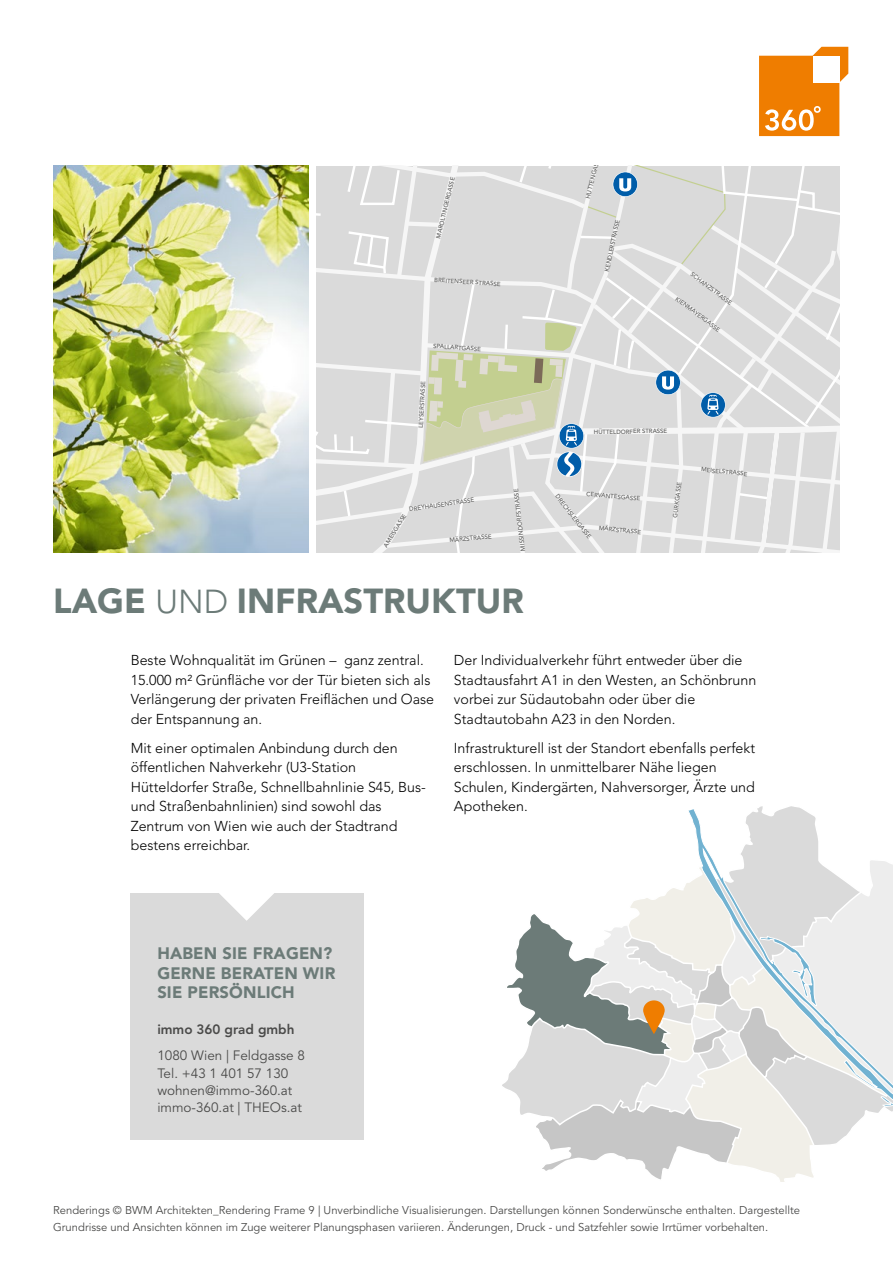
<style>
.page{position:relative;width:893px;height:1263px;background:#fff}
.page>*{position:absolute;margin:0;border:0;box-sizing:border-box;transform-origin:0 0}
.t1{font:900 34.5px "Avenir LT Std";color:#6c7b78}
.t2{font:900 16.5px/19.5px "Avenir LT Std";letter-spacing:.01em;color:#6c7b78}
.t3{font:300 14.25px/19.5px "Avenir LT Std";color:#000}
.t4{font:13.5px/17.2px "Avenir LT Std";color:#4a4a49}
.t5{font:800 13.5px "Avenir LT Std";color:#4a4a49}
.t6{font:11.25px/17.2px "Avenir LT Std";color:#4a4a49}
.t7{font:500 6px "Avenir LT Std";color:#575756}
.s1{font-weight:300;font-size:33px}
</style>
<div class="page">
<svg style="left:759px;top:47px;width:89px;height:89px"></svg>
<div style="left:130px;top:893px;width:234px;height:247px;background:#dadada"></div>
<svg style="left:219px;top:893px;width:55px;height:28px"></svg>
<svg style="left:502px;top:929px;width:312px;height:253px"></svg>
<svg style="left:530px;top:889px;width:284px;height:276px"></svg>
<svg style="left:671px;top:806px;width:222px;height:353px"></svg>
<svg style="left:317px;top:166px;width:523px;height:387px"></svg>
<img style="left:53px;top:166px;width:255px;height:387px">
<svg style="left:643px;top:1000px;width:22px;height:34px"></svg>
<p class="t7" style="left:435px;top:237px;width:64px;rotate:-76deg">MAROLTINGERGASSE</p>
<p class="t7" style="left:435px;top:277px;width:68px;rotate:3deg">BREITENSEER STRASSE</p>
<p class="t7" style="left:434px;top:342px;width:49px;rotate:4deg">SPALLARTGASSE</p>
<p class="t7" style="left:417px;top:427px;width:48px;rotate:-87deg">LEYSERSTRASSE</p>
<p class="t7" style="left:409px;top:505px;width:67px;rotate:-8deg">DREYHAUSENSTRASSE</p>
<p class="t7" style="left:449px;top:537px;width:44px;rotate:-6deg">MÄRZSTRASSE</p>
<p class="t7" style="left:382px;top:545px;width:39px;rotate:-59deg">AMEISGASSE</p>
<p class="t7" style="left:584px;top:197px;width:45px;rotate:-76deg">HUTTENGASSE</p>
<p class="t7" style="left:603px;top:271px;width:54px;rotate:-78deg">KENDLERSTRASSE</p>
<p class="t7" style="left:693px;top:271px;width:51px;rotate:37deg">SCHANZSTRASSE</p>
<p class="t7" style="left:678px;top:295px;width:55px;rotate:37deg">KIENMAYERGASSE</p>
<p class="t7" style="left:594px;top:429px;width:75px;rotate:-1deg">HÜTTELDORFER STRASSE</p>
<p class="t7" style="left:701px;top:466px;width:48px;rotate:5deg">MEISELSTRASSE</p>
<p class="t7" style="left:520px;top:551px;width:64px;rotate:-97deg">MISSINDORFSTRASSE</p>
<p class="t7" style="left:560px;top:493px;width:55px;rotate:52deg">DRECHSLERGASSE</p>
<p class="t7" style="left:587px;top:490px;width:56px;rotate:5deg">CERVANTESGASSE</p>
<p class="t7" style="left:599px;top:524px;width:44px;rotate:6deg">MÄRZSTRASSE</p>
<p class="t7" style="left:672px;top:517px;width:37px;rotate:-83deg">GURKGASSE</p>
<h1 class="t1" style="left:53px;top:580px;width:472px">LAGE <span class="s1">UND</span> INFRASTRUKTUR</h1>
<p class="t3" style="left:131px;top:651px;width:305px">Beste Wohnqualität im Grünen – ganz zentral.<br>15.000 m² Grünfläche vor der Tür bieten sich als Verlängerung der privaten Freiflächen und Oase der Entspannung an.</p>
<p class="t3" style="left:131px;top:738px;width:297px">Mit einer optimalen Anbindung durch den öffentlichen Nahverkehr (U3-Station Hütteldorfer Straße, Schnellbahnlinie S45, Bus&shy;und Straßenbahnlinien) sind sowohl das Zentrum von Wien wie auch der Stadtrand bestens erreichbar.</p>
<p class="t3" style="left:454px;top:650px;width:304px">Der Individualverkehr führt entweder über die Stadtausfahrt A1 in den Westen, an Schönbrunn vorbei zur Südautobahn oder über die Stadtautobahn A23 in den Norden.</p>
<p class="t3" style="left:454px;top:738px;width:303px">Infrastrukturell ist der Standort ebenfalls perfekt erschlossen. In unmittelbarer Nähe liegen Schulen, Kindergärten, Nahversorger, Ärzte und Apotheken.</p>
<p class="t2" style="left:157px;top:943px;width:180px">HABEN SIE FRAGEN?<br>GERNE BERATEN WIR<br>SIE PERSÖNLICH</p>
<p class="t5" style="left:157px;top:1021px;width:139px">immo 360 grad gmbh</p>
<p class="t4" style="left:157px;top:1047px;width:149px">1080 Wien | Feldgasse 8<br>Tel. +43 1 401 57 130 wohnen@immo-360.at immo-360.at | THEOs.at</p>
<p class="t6" style="left:53px;top:1202px;width:749px">Renderings © BWM Architekten_Rendering Frame 9 | Unverbindliche Visualisierungen. Darstellungen können Sonderwünsche enthalten. Dargestellte<br>Grundrisse und Ansichten können im Zuge weiterer Planungsphasen variieren. Änderungen, Druck - und Satzfehler sowie Irrtümer vorbehalten.</p>
</div>
